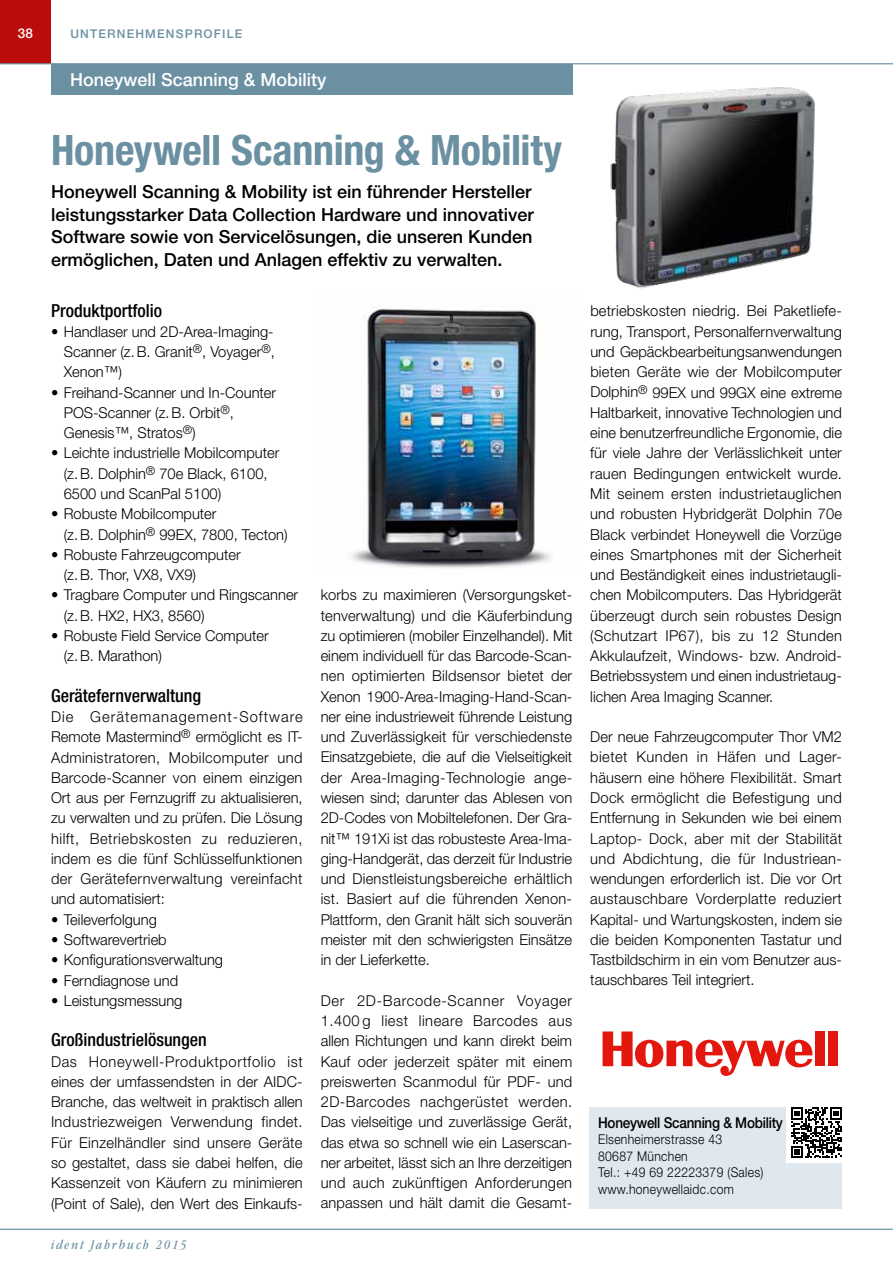
<style>
.page{position:relative;width:893px;height:1263px;background:#fff}
.page>*{position:absolute;margin:0;border:0;box-sizing:border-box;transform-origin:0 0}
.t1{font:700 condensed 42px "Helvetica Neue LT Std";letter-spacing:-.005em;color:#6a90a2}
.t2{font:500 18px/22.5px "Helvetica Neue LT Std";color:#000}
.t3{font:500 condensed 18px "Helvetica Neue LT Std";color:#000}
.t4{font:500 18px "Helvetica Neue LT Std";color:#fff}
.t5{font:300 15px/20.2px "Helvetica Neue LT Std";color:#000;text-align:justify}
.t6{font:500 15px "Helvetica Neue LT Std";letter-spacing:-.02em;color:#000;scale:.9 1}
.t7{font:300 13.5px/16.5px "Helvetica Neue LT Std";letter-spacing:.025em;color:#000;scale:.9 1}
.t8{font:italic condensed 13.5px "ITC Garamond Std";letter-spacing:.15em;color:#6a90a2}
.t9{font:500 13.5px "Helvetica Neue LT Std";color:#fff}
.t10{font:500 12px "Helvetica Neue LT Std";letter-spacing:.1em;color:#6a90a2}
</style>
<div class="page">
<div style="left:51px;top:64px;width:522px;height:30px;background:#6a90a2"></div>
<div style="left:590px;top:1107px;width:252px;height:101px;background:#dfe8ee"></div>
<div style="left:787px;top:1107px;width:55px;height:55px;background:#fff"></div>
<div style="left:815px;top:1031px;width:9px;height:35px;background:#e4170f"></div>
<div style="left:828px;top:1031px;width:10px;height:35px;background:#e4170f"></div>
<svg style="left:603px;top:1031px;width:210px;height:45px"></svg>
<svg style="left:791px;top:1107px;width:51px;height:51px"></svg>
<img style="left:350px;top:306px;width:201px;height:262px">
<img style="left:610px;top:87px;width:205px;height:202px">
<div style="left:0;top:0;width:51px;height:64px;background:#ba0c0b"></div>
<hr style="left:0;top:63px;width:893px;height:1px;background:#6a90a2">
<hr style="left:0;top:1229px;width:893px;height:1px;background:#6a90a2">
<p class="t9" style="left:18px;top:25px;width:17px">38</p>
<p class="t10" style="left:70px;top:27px;width:174px">unternehmensprofile</p>
<p class="t4" style="left:70px;top:68px;width:258px">Honeywell Scanning &amp; Mobility</p>
<h1 class="t1" style="left:51px;top:125px;width:513px">Honeywell Scanning &amp; Mobility</h1>
<p class="t2" style="left:51px;top:180px;width:485px">Honeywell Scanning &amp; Mobility ist ein führender Hersteller leistungsstarker Data Collection Hardware und innovativer Software sowie von Servicelösungen, die unseren Kunden ermöglichen, Daten und Anlagen effektiv zu verwalten.</p>
<p class="t3" style="left:51px;top:299px;width:112px">Produktportfolio</p>
<p class="t5" style="left:64px;top:321px;width:213px;text-indent:-13px">• Handlaser und 2D-Area-Imaging-Scanner (z.B. Granit<sup>®</sup>, Voyager<sup>®</sup>, Xenon™)</p>
<p class="t5" style="left:64px;top:382px;width:214px;text-align:left;text-indent:-13px">• Freihand-Scanner und In-Counter<br>POS-Scanner (z.B. Orbit<sup>®</sup>,<br>Genesis™, Stratos<sup>®</sup>)</p>
<p class="t5" style="left:64px;top:443px;width:217px;text-align:left;text-indent:-13px">• Leichte industrielle Mobilcomputer (z.B. Dolphin<sup>®</sup> 70e Black, 6100,<br>6500 und ScanPal 5100)</p>
<p class="t5" style="left:64px;top:503px;width:225px;text-indent:-13px">• Robuste Mobilcomputer<br>(z.B. Dolphin<sup>®</sup> 99EX, 7800, Tecton)</p>
<p class="t5" style="left:64px;top:544px;width:178px;text-indent:-13px">• Robuste Fahrzeugcomputer (z.B. Thor, VX8, VX9)</p>
<p class="t5" style="left:64px;top:585px;width:236px;text-indent:-13px">• Tragbare Computer und Ringscanner (z.B. HX2, HX3, 8560)</p>
<p class="t5" style="left:64px;top:625px;width:207px;text-indent:-13px">• Robuste Field Service Computer (z.B. Marathon)</p>
<p class="t3" style="left:51px;top:685px;width:152px">Gerätefernverwaltung</p>
<p class="t5" style="left:51px;top:706px;width:253px">Die Gerätemanagement-Software Remote Mastermind<sup>®</sup> ermöglicht es IT-Administratoren, Mobilcomputer und Barcode-Scanner von einem einzigen Ort aus per Fernzugriff zu aktualisieren, zu verwalten und zu prüfen. Die Lösung hilft, Betriebskosten zu reduzieren, indem es die fünf Schlüsselfunktionen der Gerätefernverwaltung vereinfacht und automatisiert:</p>
<p class="t5" style="left:51px;top:909px;width:107px">• Teileverfolgung</p>
<p class="t5" style="left:51px;top:929px;width:117px">• Softwarevertrieb</p>
<p class="t5" style="left:51px;top:949px;width:174px">• Konfigurationsverwaltung</p>
<p class="t5" style="left:51px;top:970px;width:129px">• Ferndiagnose und</p>
<p class="t5" style="left:51px;top:990px;width:133px">• Leistungsmessung</p>
<p class="t3" style="left:51px;top:1029px;width:157px">Großindustrielösungen</p>
<p class="t5" style="left:51px;top:1051px;width:253px">Das Honeywell-Produktportfolio ist eines der umfassendsten in der AIDC-Branche, das weltweit in praktisch allen Industriezweigen Verwendung findet.<br>Für Einzelhändler sind unsere Geräte so gestaltet, dass sie dabei helfen, die Kassenzeit von Käufern zu minimieren (Point of Sale), den Wert des Einkaufs-</p>
<p class="t8" style="left:51px;top:1237px;width:137px">ident Jahrbuch 2015</p>
<p class="t5" style="left:321px;top:585px;width:253px">korbs zu maximieren (Versorgungsket&shy;tenverwaltung) und die Käuferbindung zu optimieren (mobiler Einzelhandel). Mit einem individuell für das Barcode-Scan&shy;nen optimierten Bildsensor bietet der Xenon 1900-Area-Imaging-Hand-Scan&shy;ner eine industrieweit führende Leistung und Zuverlässigkeit für verschiedenste Einsatzgebiete, die auf die Vielseitigkeit der Area-Imaging-Technologie ange&shy;wiesen sind; darunter das Ablesen von 2D-Codes von Mobiltelefonen. Der Gra&shy;nit™ 191Xi ist das robusteste Area-Ima&shy;ging-Handgerät, das derzeit für Industrie und Dienstleistungsbereiche erhältlich ist. Basiert auf die führenden Xenon-Plattform, den Granit hält sich souverän meister mit den schwierigsten Einsätze in der Lieferkette.</p>
<p class="t5" style="left:321px;top:990px;width:253px">Der 2D-Barcode-Scanner Voyager 1.400 g liest lineare Barcodes aus allen Richtungen und kann direkt beim Kauf oder jederzeit später mit einem preiswerten Scanmodul für PDF- und 2D-Barcodes nachgerüstet werden.<br>Das vielseitige und zuverlässige Gerät, das etwa so schnell wie ein Laserscan&shy;ner arbeitet, lässt sich an Ihre derzeitigen und auch zukünftigen Anforderungen anpassen und hält damit die Gesamt-</p>
<p class="t5" style="left:590px;top:301px;width:253px">betriebskosten niedrig. Bei Paketliefe&shy;rung, Transport, Personalfernverwaltung und Gepäckbearbeitungsanwendungen bieten Geräte wie der Mobilcomputer Dolphin<sup>®</sup> 99EX und 99GX eine extreme Haltbarkeit, innovative Technologien und eine benutzerfreundliche Ergonomie, die für viele Jahre der Verlässlichkeit unter rauen Bedingungen entwickelt wurde.<br>Mit seinem ersten industrietauglichen und robusten Hybridgerät Dolphin 70e Black verbindet Honeywell die Vorzüge eines Smartphones mit der Sicherheit und Beständigkeit eines industrietaugli&shy;chen Mobilcomputers. Das Hybridgerät überzeugt durch sein robustes Design (Schutzart IP67), bis zu 12 Stunden Akkulaufzeit, Windows- bzw. Android-Betriebssystem und einen industrietaug&shy;lichen Area Imaging Scanner.</p>
<p class="t5" style="left:590px;top:726px;width:253px">Der neue Fahrzeugcomputer Thor VM2 bietet Kunden in Häfen und Lager&shy;häusern eine höhere Flexibilität. Smart Dock ermöglicht die Befestigung und Entfernung in Sekunden wie bei einem Laptop- Dock, aber mit der Stabilität und Abdichtung, die für Industriean&shy;wendungen erforderlich ist. Die vor Ort austauschbare Vorderplatte reduziert Kapital- und Wartungskosten, indem sie die beiden Komponenten Tastatur und Tastbildschirm in ein vom Benutzer aus&shy;tauschbares Teil integriert.</p>
<p class="t6" style="left:598px;top:1113px;width:207px">Honeywell Scanning &amp; Mobility</p>
<p class="t7" style="left:598px;top:1131px;width:185px">Elsenheimerstrasse 43<br>80687 München<br>Tel.: +49 69 22223379 (Sales) www.honeywellaidc.com</p>
</div>
